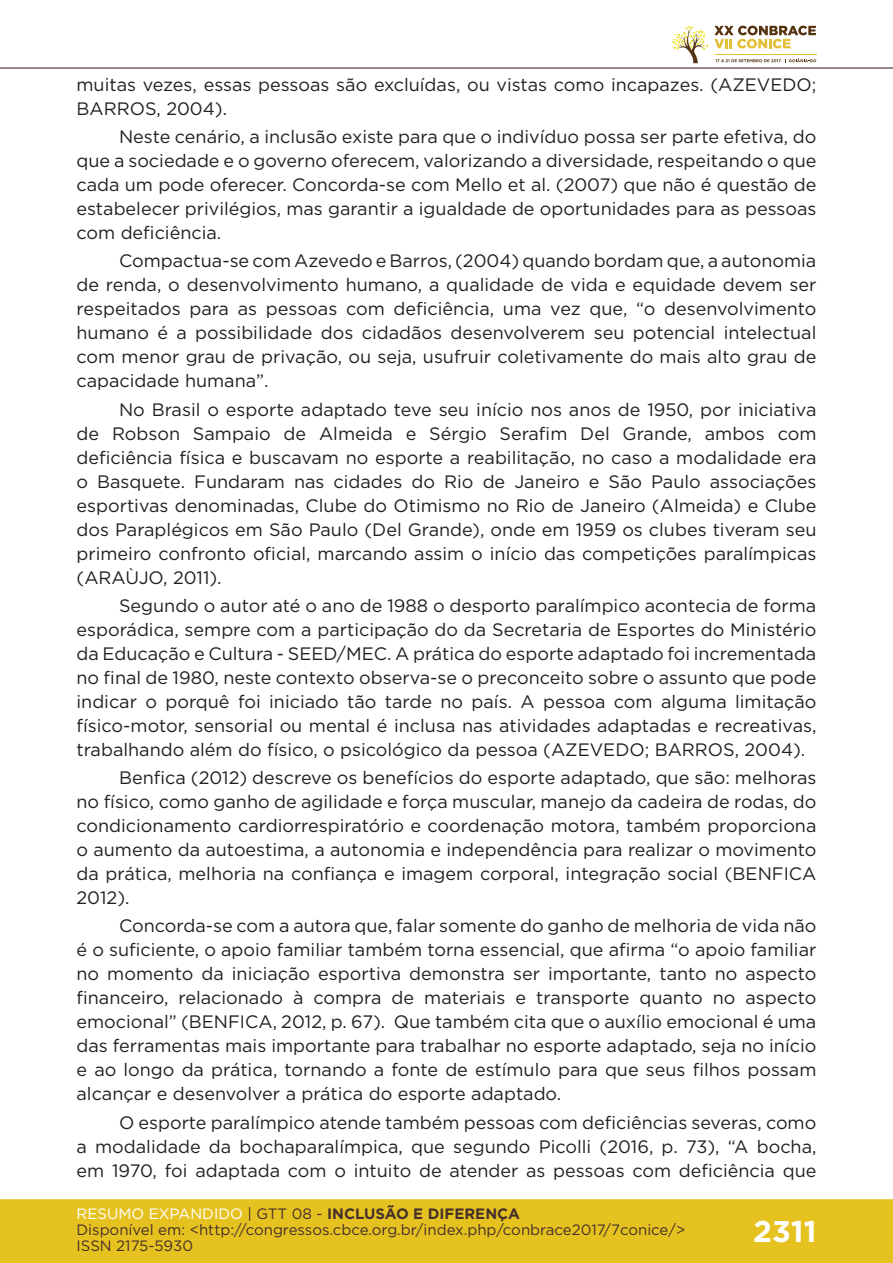
<style>
.page{position:relative;width:893px;height:1263px;background:#fff}
.page>*{position:absolute;margin:0;border:0;box-sizing:border-box;transform-origin:0 0}
.t1{font:700 30px "Gotham";color:#fff}
.t2{font:18px/24px "Gotham";color:#231f20;text-align:justify}
.t3{font:15px/16px "Gotham";color:#462f2a}
.s1{color:#fff}
.s2{color:#442f2a}
.s3{font-weight:700;color:#442f2a}
</style>
<div class="page">
<div style="left:0;top:1199px;width:893px;height:64px;background:#e6c221;border:2px solid #e6c221"></div>
<hr style="left:0;top:67px;width:893px;height:2px;background:#442f2a">
<svg style="left:672px;top:26px;width:144px;height:37px"></svg>
<hr style="left:0;top:0;width:1px;height:150px;background:#fff">
<p class="t2" style="left:77px;top:72px;width:741px">muitas vezes, essas pessoas são excluídas, ou vistas como incapazes. (AZEVEDO;<br>BARROS, 2004).</p>
<p class="t2" style="left:77px;top:124px;width:741px;text-indent:43px">Neste cenário, a inclusão existe para que o indivíduo possa ser parte efetiva, do que a sociedade e o governo oferecem, valorizando a diversidade, respeitando o que cada um pode oferecer. Concorda-se com Mello et al. (2007) que não é questão de estabelecer privilégios, mas garantir a igualdade de oportunidades para as pessoas com deficiência.</p>
<p class="t2" style="left:77px;top:249px;width:741px;text-indent:43px">Compactua-se com Azevedo e Barros, (2004) quando bordam que, a autonomia de renda, o desenvolvimento humano, a qualidade de vida e equidade devem ser respeitados para as pessoas com deficiência, uma vez que, “o desenvolvimento humano é a possibilidade dos cidadãos desenvolverem seu potencial intelectual com menor grau de privação, ou seja, usufruir coletivamente do mais alto grau de capacidade humana”.</p>
<p class="t2" style="left:77px;top:397px;width:741px;text-indent:43px">No Brasil o esporte adaptado teve seu início nos anos de 1950, por iniciativa de Robson Sampaio de Almeida e Sérgio Serafim Del Grande, ambos com deficiência física e buscavam no esporte a reabilitação, no caso a modalidade era o Basquete. Fundaram nas cidades do Rio de Janeiro e São Paulo associações esportivas denominadas, Clube do Otimismo no Rio de Janeiro (Almeida) e Clube dos Paraplégicos em São Paulo (Del Grande), onde em 1959 os clubes tiveram seu primeiro confronto oficial, marcando assim o início das competições paralímpicas (ARAÙJO, 2011).</p>
<p class="t2" style="left:77px;top:593px;width:741px;text-indent:43px">Segundo o autor até o ano de 1988 o desporto paralímpico acontecia de forma esporádica, sempre com a participação do da Secretaria de Esportes do Ministério da Educação e Cultura - SEED/MEC. A prática do esporte adaptado foi incrementada no final de 1980, neste contexto observa-se o preconceito sobre o assunto que pode indicar o porquê foi iniciado tão tarde no país. A pessoa com alguma limitação físico-motor, sensorial ou mental é inclusa nas atividades adaptadas e recreativas, trabalhando além do físico, o psicológico da pessoa (AZEVEDO; BARROS, 2004).</p>
<p class="t2" style="left:77px;top:765px;width:741px;text-indent:43px">Benfica (2012) descreve os benefícios do esporte adaptado, que são: melhoras no físico, como ganho de agilidade e força muscular, manejo da cadeira de rodas, do condicionamento cardiorrespiratório e coordenação motora, também proporciona o aumento da autoestima, a autonomia e independência para realizar o movimento da prática, melhoria na confiança e imagem corporal, integração social (BENFICA 2012).</p>
<p class="t2" style="left:77px;top:914px;width:741px;text-indent:43px">Concorda-se com a autora que, falar somente do ganho de melhoria de vida não é o suficiente, o apoio familiar também torna essencial, que afirma “o apoio familiar no momento da iniciação esportiva demonstra ser importante, tanto no aspecto financeiro, relacionado à compra de materiais e transporte quanto no aspecto emocional” (BENFICA, 2012, p. 67). Que também cita que o auxílio emocional é uma das ferramentas mais importante para trabalhar no esporte adaptado, seja no início e ao longo da prática, tornando a fonte de estímulo para que seus filhos possam alcançar e desenvolver a prática do esporte adaptado.</p>
<p class="t2" style="left:77px;top:1110px;width:741px;text-indent:43px">O esporte paralímpico atende também pessoas com deficiências severas, como a modalidade da bochaparalímpica, que segundo Picolli (2016, p. 73), “A bocha, em 1970, foi adaptada com o intuito de atender as pessoas com deficiência que</p>
<p class="t3" style="left:77px;top:1205px;width:610px"><span class="s1">RESUMO EXPANDIDO</span> <span class="s2">| GTT 08 -</span> <span class="s3">INCLUSÃO E DIFERENÇA<br></span>Disponível em: &lt;http://congressos.cbce.org.br/index.php/conbrace2017/7conice/&gt;<br>ISSN 2175-5930</p>
<h1 class="t1" style="left:753px;top:1212px;width:65px">2311</h1>
</div>
